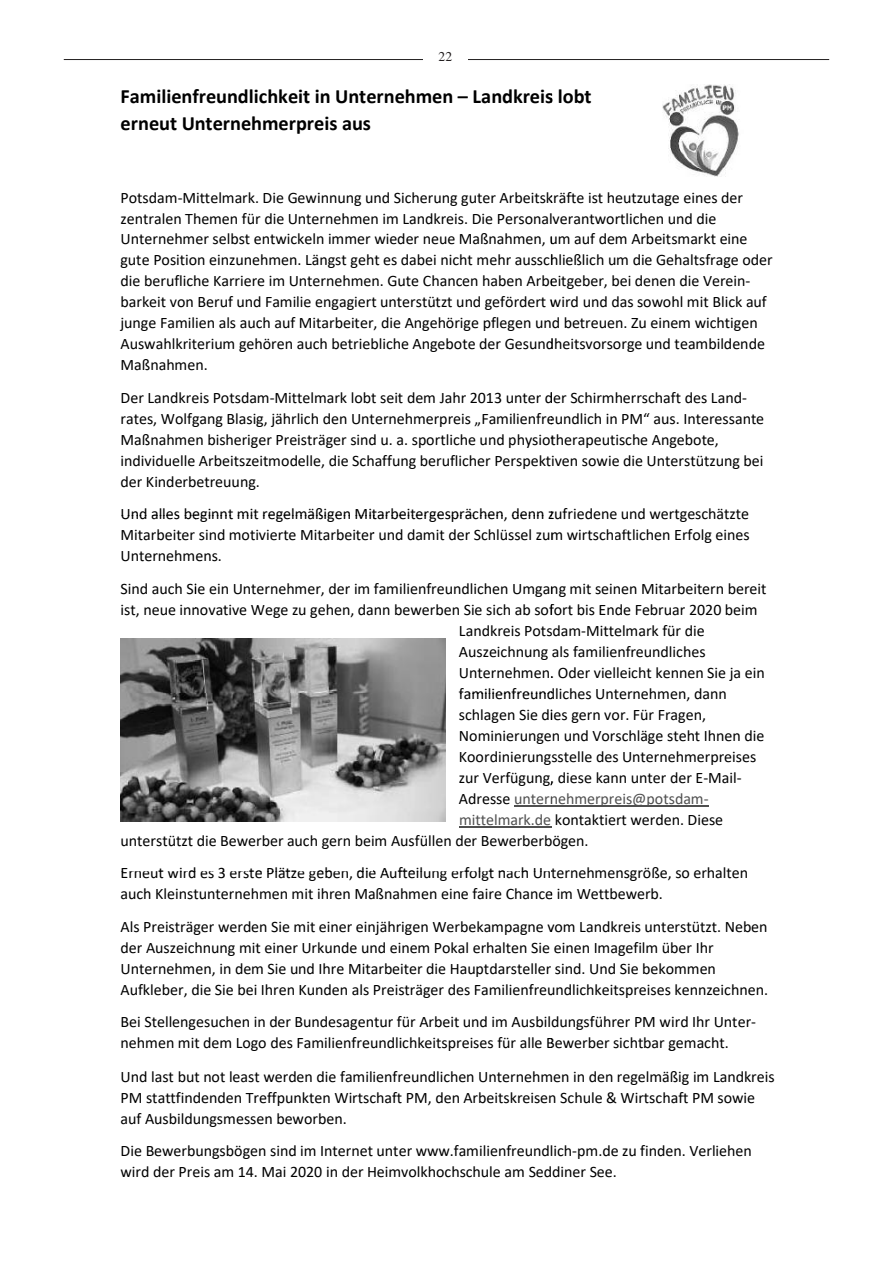
<style>
.page{position:relative;width:893px;height:1263px;background:#fff}
.page>*{position:absolute;margin:0;border:0;box-sizing:border-box;transform-origin:0 0}
.t1{font:700 20.4px "Calibri";color:#000}
.t2{font:16.05px/21px "Calibri";color:#000}
.t3{font:16.05px "Calibri";color:#4f4f4f}
.t4{font:13.5px "Times";color:#231f20}
.s1{color:#000}
.s2{color:#4f4f4f}
</style>
<div class="page">
<hr style="left:64px;top:59px;width:765px;height:1px;background:#231f20">
<div style="left:423px;top:51px;width:45px;height:17px;background:#fff"></div>
<img style="left:662px;top:84px;width:77px;height:92px">
<hr style="left:552px;top:805px;width:157px;height:2px;background:#4f4f4f">
<img style="left:120px;top:639px;width:326px;height:182px">
<hr style="left:514px;top:805px;width:38px;height:2px;background:#4f4f4f">
<hr style="left:459px;top:826px;width:92px;height:2px;background:#4f4f4f">
<p class="t4" style="left:439px;top:49px;width:15px">22</p>
<p class="t1" style="left:121px;top:88px;width:472px">Familienfreundlichkeit in Unternehmen – Landkreis lobt</p>
<p class="t1" style="left:121px;top:115px;width:252px">erneut Unternehmerpreis aus</p>
<p class="t2" style="left:121px;top:188px;width:624px">Potsdam-Mittelmark. Die Gewinnung und Sicherung guter Arbeitskräfte ist heutzutage eines der</p>
<p class="t2" style="left:121px;top:209px;width:597px">zentralen Themen für die Unternehmen im Landkreis. Die Personalverantwortlichen und die</p>
<p class="t2" style="left:121px;top:230px;width:629px">Unternehmer selbst entwickeln immer wieder neue Maßnahmen, um auf dem Arbeitsmarkt eine</p>
<p class="t2" style="left:120px;top:251px;width:654px">gute Position einzunehmen. Längst geht es dabei nicht mehr ausschließlich um die Gehaltsfrage oder</p>
<p class="t2" style="left:120px;top:272px;width:631px">die berufliche Karriere im Unternehmen. Gute Chancen haben Arbeitgeber, bei denen die Verein-</p>
<p class="t2" style="left:120px;top:293px;width:648px">barkeit von Beruf und Familie engagiert unterstützt und gefördert wird und das sowohl mit Blick auf</p>
<p class="t2" style="left:120px;top:314px;width:639px">junge Familien als auch auf Mitarbeiter, die Angehörige pflegen und betreuen. Zu einem wichtigen</p>
<p class="t2" style="left:120px;top:335px;width:646px">Auswahlkriterium gehören auch betriebliche Angebote der Gesundheitsvorsorge und teambildende</p>
<p class="t2" style="left:120px;top:356px;width:89px">Maßnahmen.</p>
<p class="t2" style="left:120px;top:388px;width:628px">Der Landkreis Potsdam-Mittelmark lobt seit dem Jahr 2013 unter der Schirmherrschaft des Land-</p>
<p class="t2" style="left:120px;top:409px;width:645px">rates, Wolfgang Blasig, jährlich den Unternehmerpreis „Familienfreundlich in PM“ aus. Interessante</p>
<p class="t2" style="left:120px;top:430px;width:600px">Maßnahmen bisheriger Preisträger sind u. a. sportliche und physiotherapeutische Angebote,</p>
<p class="t2" style="left:120px;top:451px;width:645px">individuelle Arbeitszeitmodelle, die Schaffung beruflicher Perspektiven sowie die Unterstützung bei</p>
<p class="t2" style="left:120px;top:472px;width:141px">der Kinderbetreuung.</p>
<p class="t2" style="left:120px;top:505px;width:630px">Und alles beginnt mit regelmäßigen Mitarbeitergesprächen, denn zufriedene und wertgeschätzte</p>
<p class="t2" style="left:120px;top:526px;width:631px">Mitarbeiter sind motivierte Mitarbeiter und damit der Schlüssel zum wirtschaftlichen Erfolg eines</p>
<p class="t2" style="left:120px;top:547px;width:103px">Unternehmens.</p>
<p class="t2" style="left:120px;top:579px;width:647px">Sind auch Sie ein Unternehmer, der im familienfreundlichen Umgang mit seinen Mitarbeitern bereit</p>
<p class="t2" style="left:120px;top:600px;width:639px">ist, neue innovative Wege zu gehen, dann bewerben Sie sich ab sofort bis Ende Februar 2020 beim</p>
<p class="t2" style="left:459px;top:621px;width:247px">Landkreis Potsdam-Mittelmark für die</p>
<p class="t2" style="left:459px;top:642px;width:248px">Auszeichnung als familienfreundliches</p>
<p class="t2" style="left:459px;top:663px;width:307px">Unternehmen. Oder vielleicht kennen Sie ja ein</p>
<p class="t2" style="left:459px;top:684px;width:269px">familienfreundliches Unternehmen, dann</p>
<p class="t2" style="left:459px;top:705px;width:249px">schlagen Sie dies gern vor. Für Fragen,</p>
<p class="t2" style="left:459px;top:726px;width:307px">Nominierungen und Vorschläge steht Ihnen die</p>
<p class="t2" style="left:459px;top:747px;width:299px">Koordinierungsstelle des Unternehmerpreises</p>
<p class="t2" style="left:459px;top:768px;width:284px">zur Verfügung, diese kann unter der E-Mail-</p>
<p class="t3" style="left:459px;top:792px;width:251px"><span class="s1">Adresse</span> unternehmerpreis@potsdam-</p>
<p class="t2" style="left:459px;top:810px;width:266px"><span class="s2">mittelmark.de</span> kontaktiert werden. Diese</p>
<p class="t2" style="left:121px;top:831px;width:470px">unterstützt die Bewerber auch gern beim Ausfüllen der Bewerberbögen.</p>
<p class="t2" style="left:121px;top:885px;width:544px">auch Kleinstunternehmen mit ihren Maßnahmen eine faire Chance im Wettbewerb.</p>
<p class="t2" style="left:121px;top:864px;width:629px">Erneut wird es 3 erste Plätze geben, die Aufteilung erfolgt nach Unternehmensgröße, so erhalten</p>
<p class="t2" style="left:121px;top:917px;width:649px">Als Preisträger werden Sie mit einer einjährigen Werbekampagne vom Landkreis unterstützt. Neben</p>
<p class="t2" style="left:121px;top:938px;width:595px">der Auszeichnung mit einer Urkunde und einem Pokal erhalten Sie einen Imagefilm über Ihr</p>
<p class="t2" style="left:120px;top:959px;width:597px">Unternehmen, in dem Sie und Ihre Mitarbeiter die Hauptdarsteller sind. Und Sie bekommen</p>
<p class="t2" style="left:120px;top:980px;width:649px">Aufkleber, die Sie bei Ihren Kunden als Preisträger des Familienfreundlichkeitspreises kennzeichnen.</p>
<p class="t2" style="left:120px;top:1013px;width:637px">Bei Stellengesuchen in der Bundesagentur für Arbeit und im Ausbildungsführer PM wird Ihr Unter-</p>
<p class="t2" style="left:120px;top:1034px;width:610px">nehmen mit dem Logo des Familienfreundlichkeitspreises für alle Bewerber sichtbar emacht.</p>
<p class="t2" style="left:121px;top:1028px;width:656px;line-height:33.5px;text-indent:548px">g<br>Und last but not least werden die familienfreundlichen Unternehmen in den regelmäßig im Landkreis</p>
<p class="t2" style="left:121px;top:1088px;width:636px">PM stattfindenden Treffpunkten Wirtschaft PM, den Arbeitskreisen Schule &amp; Wirtschaft PM sowie auf Ausbildungsmessen beworben.</p>
<p class="t2" style="left:121px;top:1142px;width:633px">Die Bewerbungsbögen sind im Internet unter www.familienfreundlich-pm.de zu finden. Verliehen wird der Preis am 14. Mai 2020 in der Heimvolkhochschule am Seddiner See.</p>
</div>
